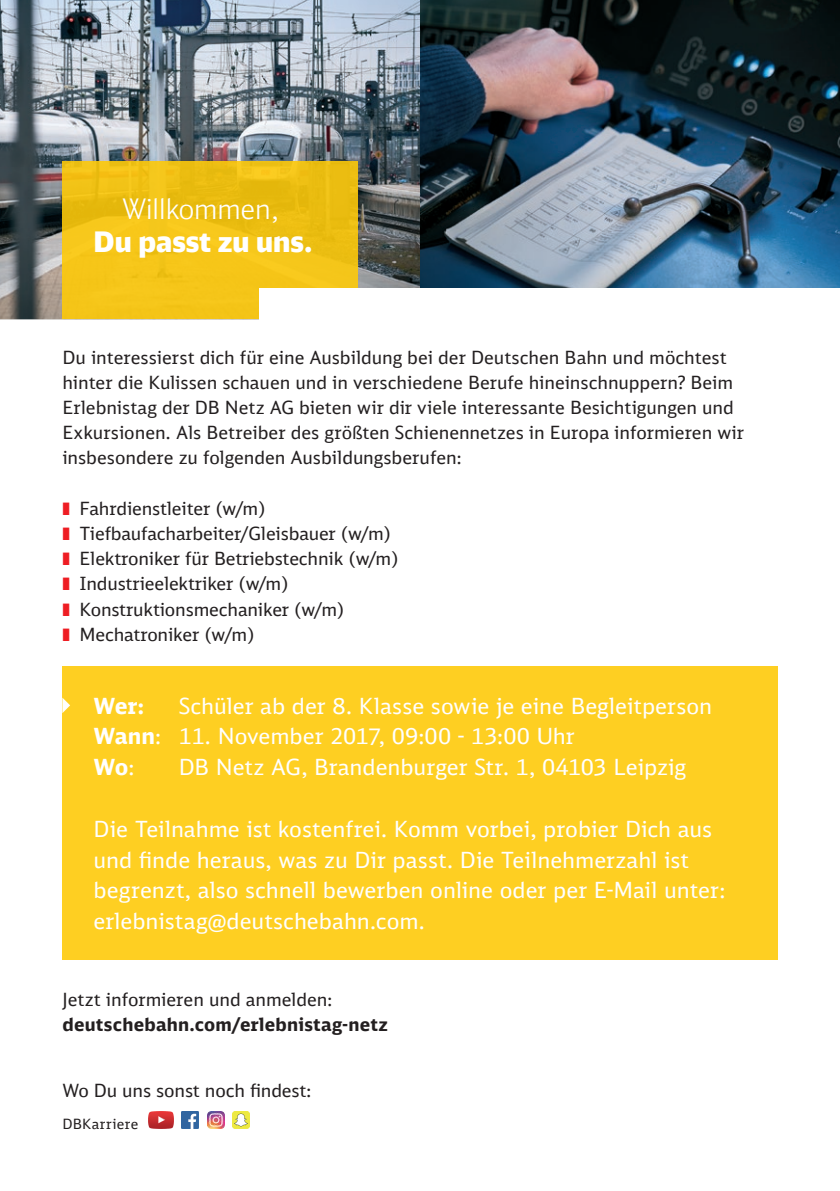
<style>
.page{position:relative;width:840px;height:1191px;background:#fff}
.page>*{position:absolute;margin:0;border:0;box-sizing:border-box;transform-origin:0 0}
.t1{font:900 28px "DB Head";color:#fff}
.t2{font:300 28px "DB Head";color:#fff}
.t3{font:22px/30.8px "DB Sans";color:#fff}
.t4{font:700 22px "DB Sans";color:#fff}
.t5{font:18px/25.2px "DB Sans";letter-spacing:-.005em;color:#231f20}
.t6{font:700 18px "DB Sans";letter-spacing:.015em;color:#231f20}
.t7{font:14px "DB Sans";letter-spacing:.02em;color:#231f20}
.s1{color:#ee1d23}
.s2{font-weight:700}
</style>
<div class="page">
<img style="left:0;top:0;width:420px;height:319px">
<img style="left:420px;top:0;width:419px;height:288px">
<img style="left:182px;top:1111px;width:17px;height:17px">
<img style="left:149px;top:1111px;width:24px;height:17px">
<img style="left:233px;top:1111px;width:17px;height:17px">
<img style="left:207px;top:1111px;width:17px;height:17px">
<div style="left:62px;top:162px;width:295px;height:157px;background:linear-gradient(to right,#f4c518,#edc013)"></div>
<div style="left:62px;top:667px;width:715px;height:293px;background:#fecf22"></div>
<svg style="left:62px;top:697px;width:8px;height:16px"></svg>
<div style="left:259px;top:288px;width:580px;height:40px;background:#fff"></div>
<h1 class="t2" style="left:122px;top:192px;width:158px">Willkommen,</h1>
<h1 class="t1" style="left:94px;top:224px;width:220px">Du passt zu uns.</h1>
<p class="t5" style="left:62px;top:344px;width:682px">Du interessierst dich für eine Ausbildung bei der Deutschen Bahn und möchtest hinter die Kulissen schauen und in verschiedene Berufe hineinschnuppern? Beim Erlebnistag der DB Netz AG bieten wir dir viele interessante Besichtigungen und Exkursionen. Als Betreiber des größten Schienennetzes in Europa informieren wir insbesondere zu folgenden Ausbildungsberufen:</p>
<p class="t5" style="left:62px;top:495px;width:337px"><span class="s1">❚</span> Fahrdienstleiter (w/m)<br><span class="s1">❚</span> Tiefbaufacharbeiter/Gleisbauer (w/m) <span class="s1">❚</span> Elektroniker für Betriebstechnik (w/m) <span class="s1">❚</span> Industrieelektriker (w/m)<br><span class="s1">❚</span> Konstruktionsmechaniker (w/m)<br><span class="s1">❚</span> Mechatroniker (w/m)</p>
<p class="t3" style="left:93px;top:690px;width:619px;text-indent:85px">Schüler ab der 8. Klasse sowie je eine Begleitperson<br><span class="s2">Wann</span>: 11. November 2017, 09:00 - 13:00 Uhr<br><span class="s2">Wo</span>:</p>
<p class="t4" style="left:93px;top:691px;width:52px">Wer:</p>
<p class="t3" style="left:179px;top:751px;width:508px">DB Netz AG, Brandenburger Str. 1, 04103 Leipzig</p>
<p class="t3" style="left:94px;top:813px;width:633px">Die Teilnahme ist kostenfrei. Komm vorbei, probier Dich aus und finde heraus, was zu Dir passt. Die Teilnehmerzahl ist begrenzt, also schnell bewerben online oder per E-Mail unter: erlebnistag@deutschebahn.com.</p>
<p class="t5" style="left:62px;top:986px;width:271px">Jetzt informieren und anmelden:</p>
<p class="t6" style="left:62px;top:1013px;width:327px">deutschebahn.com/erlebnistag-netz</p>
<p class="t5" style="left:62px;top:1077px;width:250px">Wo Du uns sonst noch findest:</p>
<p class="t7" style="left:62px;top:1114px;width:77px">DBKarriere</p>
</div>
